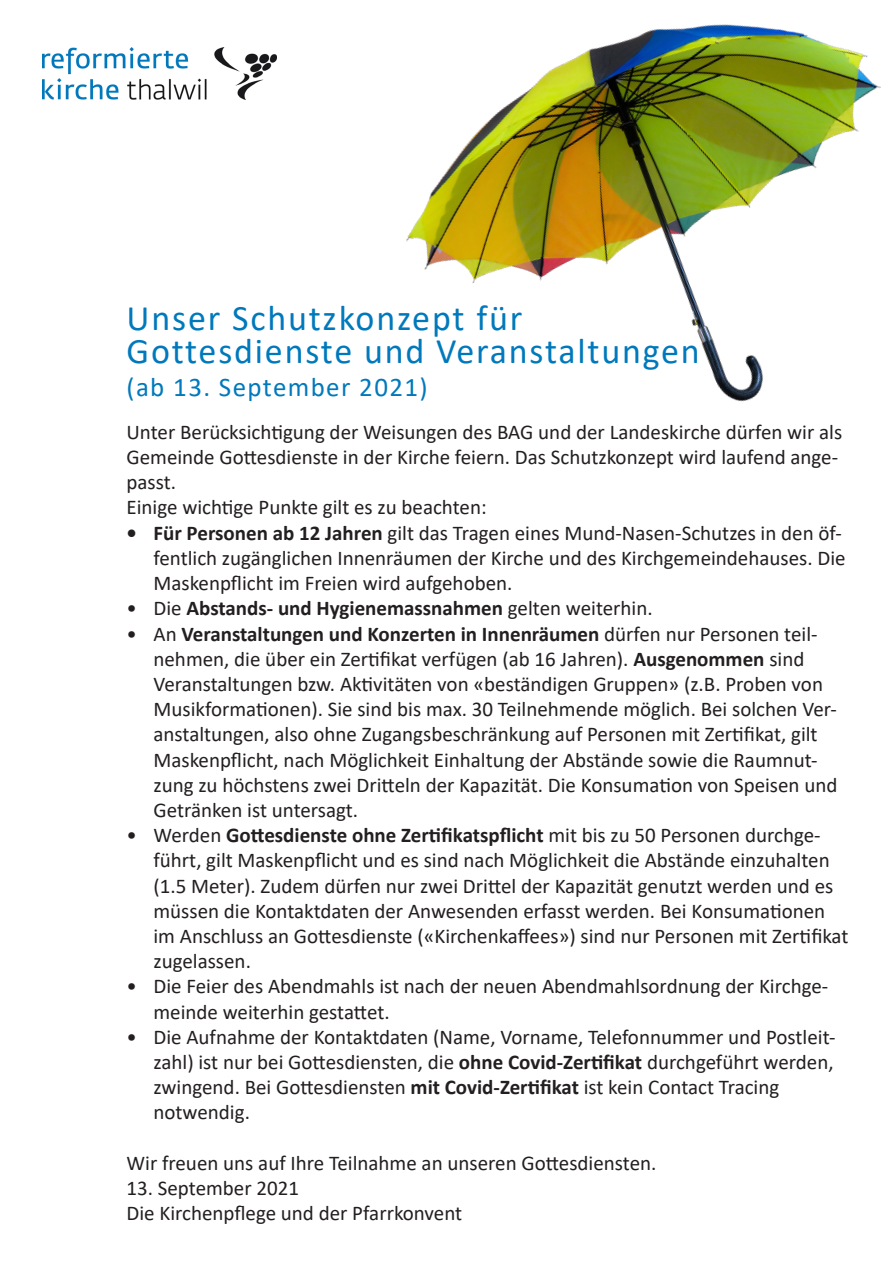
<style>
.page{position:relative;width:893px;height:1263px;background:#fff}
.page>*{position:absolute;margin:0;border:0;box-sizing:border-box;transform-origin:0 0}
.t1{font:36px/33px "Calibri";letter-spacing:.05em;color:#0079bc}
.t2{font:27px "Calibri";letter-spacing:.05em;color:#0079bc}
.t3{font:21px/25.2px "Calibri";color:#231f20}
.t4{font:700 21px "Calibri";color:#231f20}
.s1{font-weight:700}
.s2{font-weight:400}
</style>
<div class="page">
<img style="left:43px;top:47px;width:233px;height:52px">
<img style="left:406px;top:24px;width:475px;height:378px">
<p class="t1" style="left:126px;top:301px;width:575px">Unser Schutzkonzept für<br>Gottesdienste und Veranstaltungen</p>
<p class="t2" style="left:126px;top:368px;width:303px">(ab 13. September 2021)</p>
<p class="t3" style="left:126px;top:419px;width:717px">Unter Berücksichtigung der Weisungen des BAG und der Landeskirche dürfen wir als<br>Gemeinde Gottesdienste in der Kirche feiern. Das Schutzkonzept wird laufend ange&shy;passt.</p>
<p class="t3" style="left:126px;top:494px;width:362px">Einige wichtige Punkte gilt es zu beachten:</p>
<p class="t3" style="left:153px;top:520px;width:694px;text-indent:-27px"><span class="s1">• Für Personen ab 12 Jahren</span> gilt das Tragen eines Mund-Nasen-Schutzes in den öf&shy;fentlich zugänglichen Innenräumen der Kirche und des Kirchgemeindehauses. Die<br>Maskenpflicht im Freien wird aufgehoben.</p>
<p class="t4" style="left:126px;top:593px;width:528px"><span class="s2">• Die</span> Abstands- und Hygienemassnahmen <span class="s2">gelten weiterhin.</span></p>
<p class="t3" style="left:153px;top:620px;width:685px;text-indent:-27px">• An <span class="s1">Veranstaltungen und Konzerten in Innenräumen</span> dürfen nur Personen teil&shy;nehmen, die über ein Zertifikat verfügen (ab 16 Jahren). <span class="s1">Ausgenommen</span> sind Veranstaltungen bzw. Aktivitäten von «beständigen Gruppen» (z.B. Proben von Musikformationen). Sie sind bis max. 30 Teilnehmende möglich. Bei solchen Ver&shy;anstaltungen, also ohne Zugangsbeschränkung auf Personen mit Zertifikat, gilt Maskenpflicht, nach Möglichkeit Einhaltung der Abstände sowie die Raumnut&shy;zung zu höchstens zwei Dritteln der Kapazität. Die Konsumation von Speisen und Getränken ist untersagt.</p>
<p class="t3" style="left:153px;top:822px;width:696px;text-indent:-27px">• Werden <span class="s1">Gottesdienste ohne Zertifikatspflicht</span> mit bis zu 50 Personen durchge&shy;führt, gilt Maskenpflicht und es sind nach Möglichkeit die Abstände einzuhalten (1.5 Meter). Zudem dürfen nur zwei Drittel der Kapazität genutzt werden und es müssen die Kontaktdaten der Anwesenden erfasst werden. Bei Konsumationen im Anschluss an Gottesdienste («Kirchenkaffees») sind nur Personen mit Zertifikat zugelassen.</p>
<p class="t3" style="left:153px;top:973px;width:676px;text-indent:-27px">• Die Feier des Abendmahls ist nach der neuen Abendmahlsordnung der Kirchge&shy;meinde weiterhin gestattet.</p>
<p class="t3" style="left:153px;top:1024px;width:683px;text-indent:-27px">• Die Aufnahme der Kontaktdaten (Name, Vorname, Telefonnummer und Postleit&shy;zahl) ist nur bei Gottesdiensten, die <span class="s1">ohne Covid-Zertifikat</span> durchgeführt werden, zwingend. Bei Gottesdiensten <span class="s1">mit Covid-Zertifikat</span> ist kein Contact Tracing notwendig.</p>
<p class="t3" style="left:126px;top:1150px;width:531px">Wir freuen uns auf Ihre Teilnahme an unseren Gottesdiensten.</p>
<p class="t3" style="left:126px;top:1175px;width:174px">13. September 2021</p>
<p class="t3" style="left:126px;top:1200px;width:337px">Die Kirchenpflege und der Pfarrkonvent</p>
</div>
